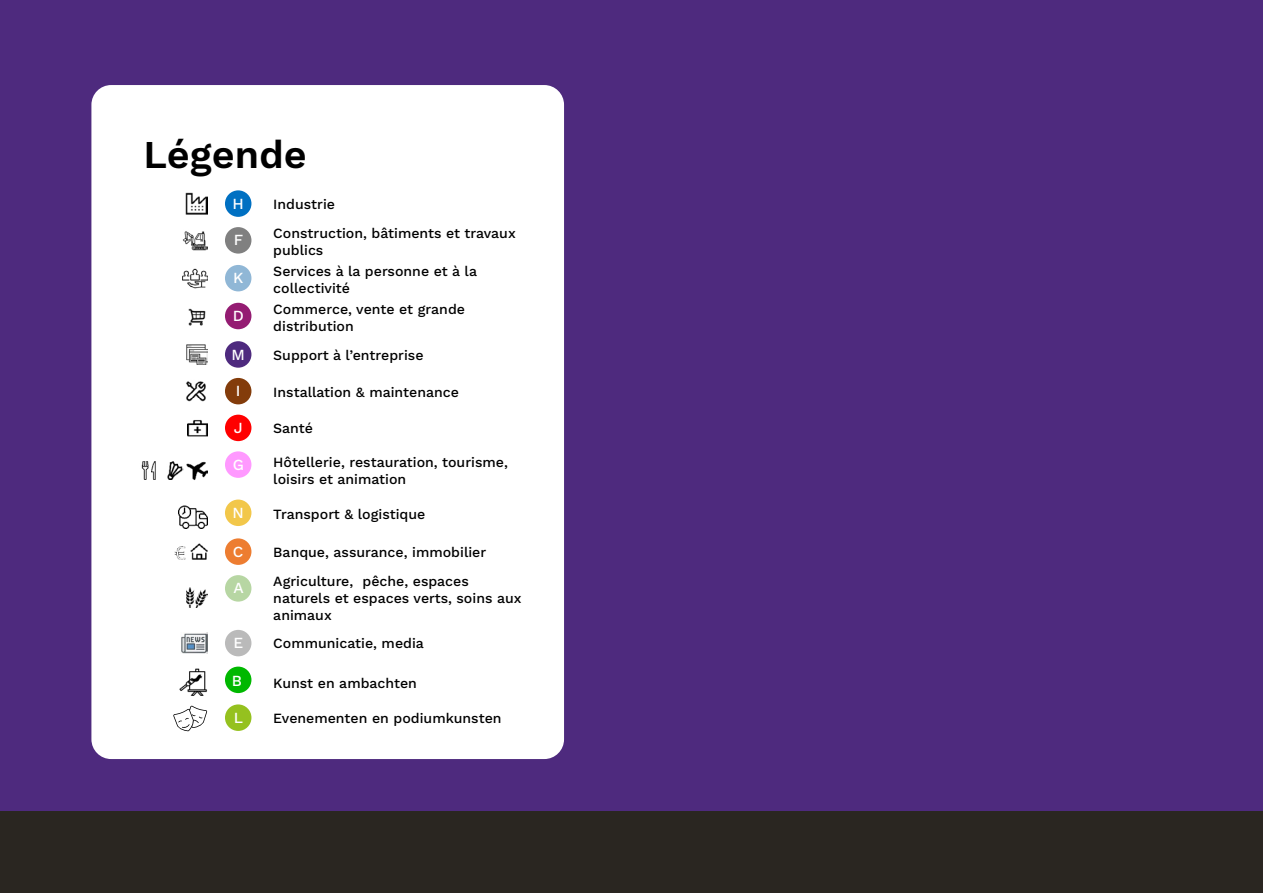
<style>
.page{position:relative;width:1263px;height:893px;background:#4e2a7e}
.page>*{position:absolute;margin:0;border:0;box-sizing:border-box;transform-origin:0 0}
.t1{font:600 39.45px "Work Sans";color:#000}
.t2{font:500 15.45px "Work Sans";color:#fff}
.t3{font:500 14.1px/17px "Work Sans";color:#000}
</style>
<div class="page">
<div style="left:91px;top:85px;width:473px;height:674px;background:#fff;border-radius:20px"></div>
<img style="left:186px;top:193px;width:21px;height:21px">
<div style="left:225px;top:190px;width:26px;height:27px;background:#0070c2;border-radius:50%"></div>
<img style="left:183px;top:231px;width:24px;height:20px">
<div style="left:225px;top:227px;width:26px;height:27px;background:#808080;border-radius:50%"></div>
<img style="left:183px;top:268px;width:24px;height:21px">
<div style="left:225px;top:265px;width:26px;height:26px;background:#90b7d6;border-radius:50%"></div>
<img style="left:188px;top:308px;width:18px;height:18px">
<div style="left:225px;top:303px;width:26px;height:26px;background:#941c72;border-radius:50%"></div>
<img style="left:187px;top:344px;width:20px;height:20px">
<div style="left:225px;top:341px;width:26px;height:27px;background:#4e2a7e;border-radius:50%"></div>
<img style="left:186px;top:381px;width:20px;height:21px">
<div style="left:225px;top:378px;width:26px;height:26px;background:#833c0b;border-radius:50%"></div>
<img style="left:188px;top:420px;width:19px;height:17px">
<div style="left:225px;top:415px;width:26px;height:26px;background:#f00;border-radius:50%"></div>
<img style="left:141px;top:461px;width:15px;height:18px">
<img style="left:167px;top:462px;width:17px;height:17px">
<img style="left:186px;top:461px;width:21px;height:19px">
<div style="left:225px;top:451px;width:26px;height:27px;background:#f9f;border-radius:50%"></div>
<img style="left:178px;top:505px;width:29px;height:23px">
<div style="left:225px;top:500px;width:26px;height:26px;background:#f2c74a;border-radius:50%"></div>
<img style="left:174px;top:546px;width:12px;height:14px">
<img style="left:191px;top:544px;width:16px;height:16px">
<div style="left:225px;top:538px;width:26px;height:27px;background:#ed7d31;border-radius:50%"></div>
<img style="left:186px;top:588px;width:21px;height:19px">
<div style="left:225px;top:575px;width:26px;height:27px;background:#b7d6a3;border-radius:50%"></div>
<img style="left:181px;top:633px;width:26px;height:20px">
<div style="left:225px;top:630px;width:26px;height:26px;background:#bababa;border-radius:50%"></div>
<img style="left:179px;top:668px;width:28px;height:28px">
<div style="left:225px;top:667px;width:26px;height:26px;background:#00b800;border-radius:50%"></div>
<svg style="left:173px;top:706px;width:34px;height:25px"></svg>
<div style="left:225px;top:704px;width:26px;height:27px;background:#95c11f;border-radius:50%"></div>
<div style="left:0;top:811px;width:1263px;height:82px;background:#2a2621"></div>
<h1 class="t1" style="left:143px;top:132px;width:165px">Légende</h1>
<p class="t2" style="left:233px;top:194px;width:13px">H</p>
<p class="t3" style="left:273px;top:196px;width:63px">Industrie</p>
<p class="t2" style="left:234px;top:231px;width:11px">F</p>
<p class="t3" style="left:273px;top:225px;width:244px">Construction, bâtiments et travaux publics</p>
<p class="t2" style="left:233px;top:269px;width:12px">K</p>
<p class="t3" style="left:273px;top:263px;width:205px">Services à la personne et à la collectivité</p>
<p class="t2" style="left:233px;top:307px;width:13px">D</p>
<p class="t3" style="left:273px;top:301px;width:193px">Commerce, vente et grande distribution</p>
<p class="t2" style="left:232px;top:345px;width:15px">M</p>
<p class="t3" style="left:273px;top:347px;width:152px">Support à l’entreprise</p>
<p class="t2" style="left:236px;top:382px;width:6px">I</p>
<p class="t3" style="left:273px;top:384px;width:187px">Installation &amp; maintenance</p>
<p class="t2" style="left:234px;top:419px;width:10px">J</p>
<p class="t3" style="left:273px;top:421px;width:41px">Santé</p>
<p class="t2" style="left:233px;top:455px;width:13px">G</p>
<p class="t3" style="left:273px;top:455px;width:236px">Hôtellerie, restauration, tourisme, loisirs et animation</p>
<p class="t2" style="left:233px;top:504px;width:13px">N</p>
<p class="t3" style="left:273px;top:507px;width:154px">Transport &amp; logistique</p>
<p class="t2" style="left:233px;top:542px;width:12px">C</p>
<p class="t3" style="left:273px;top:544px;width:214px">Banque, assurance, immobilier</p>
<p class="t2" style="left:233px;top:579px;width:12px">A</p>
<p class="t3" style="left:273px;top:573px;width:250px">Agriculture, pêche, espaces naturels et espaces verts, soins aux animaux</p>
<p class="t2" style="left:233px;top:634px;width:11px">E</p>
<p class="t3" style="left:273px;top:636px;width:152px">Communicatie, media</p>
<p class="t2" style="left:232px;top:671px;width:12px">B</p>
<p class="t3" style="left:273px;top:675px;width:145px">Kunst en ambachten</p>
<p class="t2" style="left:234px;top:708px;width:11px">L</p>
<p class="t3" style="left:273px;top:711px;width:230px">Evenementen en podiumkunsten</p>
</div>
